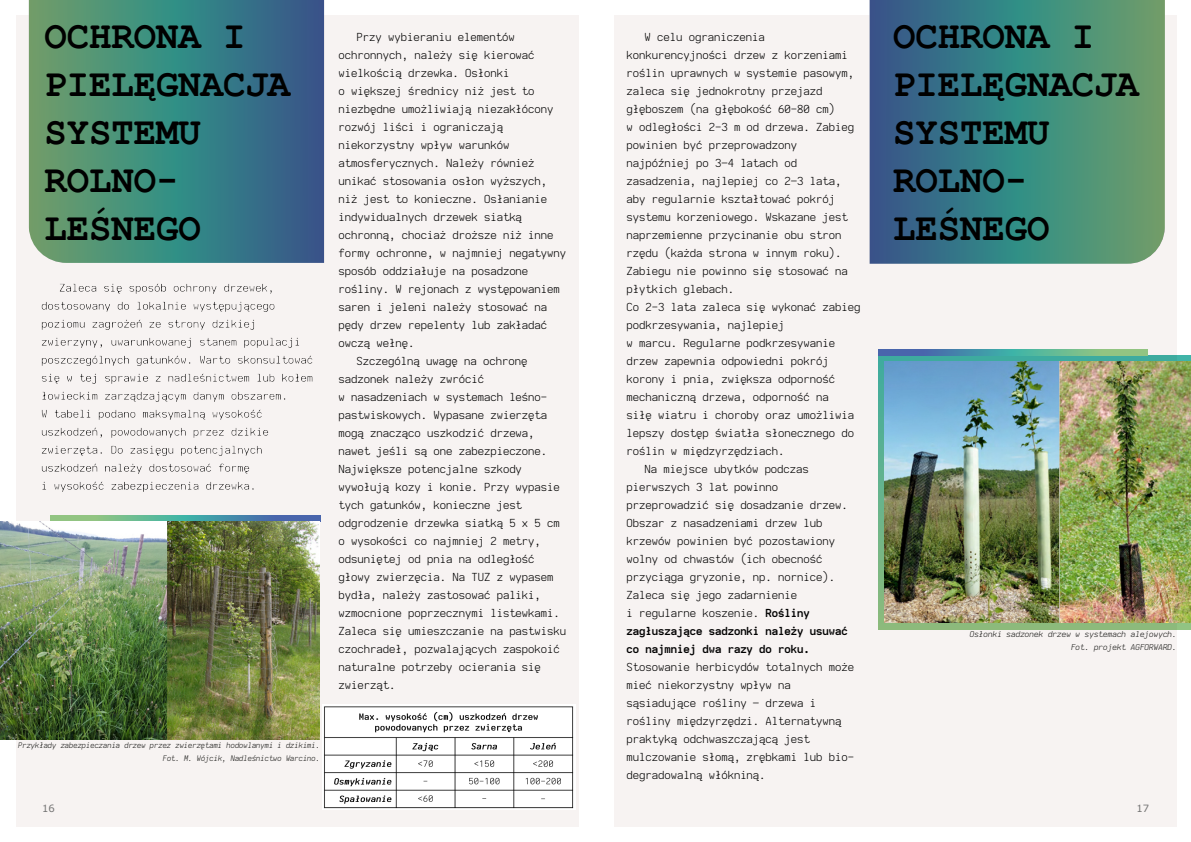
<style>
.page{position:relative;width:1191px;height:842px;background:#fff}
.page>*{position:absolute;margin:0;border:0;box-sizing:border-box;transform-origin:0 0}
.t1{font:700 40px/48px "Courier New";color:#000;scale:.93 1}
.t2{font:300 11px/18px "Jozsika";color:#000}
.t3{font:11px/18px "Jozsika";color:#000}
.t4{font:700 11px "Jozsika";color:#000}
.t5{font:10px "Verdana";color:#737373}
.t6{font:italic 300 8px/13px "Jozsika";color:#1d1d1b;text-align:right}
.t7{font:italic 300 7.7px/13px "Jozsika";color:#1d1d1b;text-align:right;scale:.96 1}
.s1{font-weight:700}
</style>
<div class="page">
<div style="left:16px;top:15px;width:563px;height:812px;background:#f7f3f2"></div>
<img style="left:322px;top:704px;width:253px;height:105px">
<div style="left:614px;top:15px;width:562px;height:812px;background:#f7f3f2"></div>
<img style="left:29px;top:0;width:295px;height:263px">
<img style="left:51px;top:515px;width:269px;height:6px">
<img style="left:0;top:521px;width:320px;height:219px">
<div style="left:878px;top:355px;width:313px;height:274px;background:linear-gradient(to bottom,#3dab9f,#8dba7b)"></div>
<img style="left:878px;top:349px;width:269px;height:6px">
<img style="left:884px;top:361px;width:307px;height:262px">
<img style="left:869px;top:0;width:295px;height:264px">
<h1 class="t1" style="left:44px;top:16px;width:266px">OCHRONA I<br>PIELĘGNACJA<br>SYSTEMU<br>ROLNO-<br>LEŚNEGO</h1>
<p class="t2" style="left:356px;top:28px;width:160px">Przy wybieraniu elementów</p>
<p class="t2" style="left:338px;top:46px;width:198px">ochronnych, należy się kierować</p>
<p class="t2" style="left:338px;top:64px;width:172px">wielkością drzewka. Osłonki</p>
<p class="t2" style="left:338px;top:82px;width:198px">o większej średnicy niż jest to</p>
<p class="t2" style="left:338px;top:100px;width:217px">niezbędne umożliwiają niezakłócony</p>
<p class="t2" style="left:338px;top:118px;width:166px">rozwój liści i ograniczają</p>
<p class="t2" style="left:338px;top:136px;width:172px">niekorzystny wpływ warunków</p>
<p class="t2" style="left:338px;top:154px;width:198px">atmosferycznych. Należy również</p>
<p class="t2" style="left:338px;top:172px;width:210px">unikać stosowania osłon wyższych,</p>
<p class="t2" style="left:338px;top:190px;width:210px">niż jest to konieczne. Osłanianie</p>
<p class="t2" style="left:338px;top:208px;width:185px">indywidualnych drzewek siatką</p>
<p class="t2" style="left:338px;top:226px;width:217px">ochronną, chociaż droższe niż inne</p>
<p class="t2" style="left:338px;top:244px;width:229px">formy ochronne, w najmniej negatywny</p>
<p class="t2" style="left:338px;top:262px;width:191px">sposób oddziałuje na posadzone</p>
<p class="t2" style="left:338px;top:280px;width:223px">rośliny. W rejonach z występowaniem</p>
<p class="t2" style="left:338px;top:298px;width:210px">saren i jeleni należy stosować na</p>
<p class="t2" style="left:338px;top:316px;width:210px">pędy drzew repelenty lub zakładać</p>
<p class="t2" style="left:338px;top:334px;width:77px">owczą wełnę.</p>
<p class="t2" style="left:356px;top:352px;width:172px">Szczególną uwagę na ochronę</p>
<p class="t2" style="left:338px;top:370px;width:147px">sadzonek należy zwrócić</p>
<p class="t2" style="left:338px;top:388px;width:210px">w nasadzeniach w systemach leśno-</p>
<p class="t2" style="left:338px;top:406px;width:210px">pastwiskowych. Wypasane zwierzęta</p>
<p class="t2" style="left:338px;top:424px;width:198px">mogą znacząco uszkodzić drzewa,</p>
<p class="t2" style="left:338px;top:442px;width:210px">nawet jeśli są one zabezpieczone.</p>
<p class="t2" style="left:338px;top:460px;width:185px">Największe potencjalne szkody</p>
<p class="t2" style="left:338px;top:478px;width:223px">wywołują kozy i konie. Przy wypasie</p>
<p class="t2" style="left:338px;top:496px;width:185px">tych gatunków, konieczne jest</p>
<p class="t2" style="left:338px;top:514px;width:223px">odgrodzenie drzewka siatką 5 x 5 cm</p>
<p class="t2" style="left:338px;top:532px;width:204px">o wysokości co najmniej 2 metry,</p>
<p class="t2" style="left:338px;top:550px;width:198px">odsuniętej od pnia na odległość</p>
<p class="t2" style="left:338px;top:568px;width:217px">głowy zwierzęcia. Na TUZ z wypasem</p>
<p class="t2" style="left:338px;top:586px;width:204px">bydła, należy zastosować paliki,</p>
<p class="t2" style="left:338px;top:604px;width:223px">wzmocnione poprzecznymi listewkami.</p>
<p class="t2" style="left:338px;top:622px;width:229px">Zaleca się umieszczanie na pastwisku</p>
<p class="t2" style="left:338px;top:640px;width:223px">czochradeł, pozwalających zaspokoić</p>
<p class="t2" style="left:338px;top:658px;width:204px">naturalne potrzeby ocierania się</p>
<p class="t2" style="left:338px;top:676px;width:58px">zwierząt.</p>
<p class="t3" style="left:41px;top:279px;width:273px;text-indent:18px">Zaleca się sposób ochrony drzewek, dostosowany do lokalnie występującego poziomu zagrożeń ze strony dzikiej zwierzyny, uwarunkowanej stanem populacji poszczególnych gatunków. Warto skonsultować się w tej sprawie z nadleśnictwem lub kołem łowieckim zarządzającym danym obszarem.<br>W tabeli podano maksymalną wysokość uszkodzeń, powodowanych przez dzikie zwierzęta. Do zasięgu potencjalnych uszkodzeń należy dostosować formę<br>i wysokość zabezpieczenia drzewka.</p>
<p class="t7" style="left:18px;top:739px;width:316px">Przykłady zabezpieczania drzew przez zwierzętami hodowlanymi i dzikimi.<br>Fot. M. Wójcik, Nadleśnictwo Warcino.</p>
<p class="t2" style="left:644px;top:28px;width:122px">W celu ograniczenia</p>
<p class="t2" style="left:626px;top:46px;width:223px">konkurencyjności drzew z korzeniami</p>
<p class="t2" style="left:626px;top:64px;width:229px">roślin uprawnych w systemie pasowym,</p>
<p class="t2" style="left:626px;top:82px;width:198px">zaleca się jednokrotny przejazd</p>
<p class="t2" style="left:626px;top:100px;width:210px">głęboszem (na głębokość 60-80 cm)</p>
<p class="t2" style="left:626px;top:118px;width:229px">w odległości 2-3 m od drzewa. Zabieg</p>
<p class="t2" style="left:626px;top:136px;width:172px">powinien być przeprowadzony</p>
<p class="t2" style="left:626px;top:154px;width:172px">najpóźniej po 3–4 latach od</p>
<p class="t2" style="left:626px;top:172px;width:217px">zasadzenia, najlepiej co 2–3 lata,</p>
<p class="t2" style="left:626px;top:190px;width:210px">aby regularnie kształtować pokrój</p>
<p class="t2" style="left:626px;top:208px;width:223px">systemu korzeniowego. Wskazane jest</p>
<p class="t2" style="left:626px;top:226px;width:217px">naprzemienne przycinanie obu stron</p>
<p class="t2" style="left:626px;top:244px;width:217px">rzędu (każda strona w innym roku).</p>
<p class="t2" style="left:626px;top:262px;width:223px">Zabiegu nie powinno się stosować na</p>
<p class="t2" style="left:626px;top:280px;width:109px">płytkich glebach.</p>
<p class="t2" style="left:626px;top:298px;width:236px">Co 2-3 lata zaleca się wykonać zabieg</p>
<p class="t2" style="left:626px;top:316px;width:160px">podkrzesywania, najlepiej</p>
<p class="t2" style="left:626px;top:334px;width:210px">w marcu. Regularne podkrzesywanie</p>
<p class="t2" style="left:626px;top:352px;width:204px">drzew zapewnia odpowiedni pokrój</p>
<p class="t2" style="left:626px;top:370px;width:210px">korony i pnia, zwiększa odporność</p>
<p class="t2" style="left:626px;top:388px;width:204px">mechaniczną drzewa, odporność na</p>
<p class="t2" style="left:626px;top:406px;width:229px">siłę wiatru i choroby oraz umożliwia</p>
<p class="t2" style="left:626px;top:424px;width:229px">lepszy dostęp światła słonecznego do</p>
<p class="t2" style="left:626px;top:442px;width:160px">roślin w międzyrzędziach.</p>
<p class="t2" style="left:644px;top:460px;width:166px">Na miejsce ubytków podczas</p>
<p class="t2" style="left:626px;top:478px;width:153px">pierwszych 3 lat powinno</p>
<p class="t2" style="left:626px;top:496px;width:223px">przeprowadzić się dosadzanie drzew.</p>
<p class="t2" style="left:626px;top:514px;width:198px">Obszar z nasadzeniami drzew lub</p>
<p class="t2" style="left:626px;top:532px;width:210px">krzewów powinien być pozostawiony</p>
<p class="t2" style="left:626px;top:550px;width:198px">wolny od chwastów (ich obecność</p>
<p class="t2" style="left:626px;top:568px;width:210px">przyciąga gryzonie, np. nornice).</p>
<p class="t2" style="left:626px;top:586px;width:172px">Zaleca się jego zadarnienie</p>
<p class="t2" style="left:626px;top:604px;width:185px">i regularne koszenie. <span class="s1">Rośliny</span></p>
<p class="t4" style="left:626px;top:624px;width:223px">zagłuszające sadzonki należy usuwać</p>
<p class="t4" style="left:626px;top:642px;width:185px">co najmniej dwa razy do roku.</p>
<p class="t2" style="left:626px;top:658px;width:229px">Stosowanie herbicydów totalnych może mieć niekorzystny wpływ na sąsiadujące rośliny – drzewa i rośliny międzyrzędzi. Alternatywną praktyką odchwaszczającą jest mulczowanie słomą, zrębkami lub bio‐ degradowalną włókniną.</p>
<h1 class="t1" style="left:893px;top:16px;width:266px">OCHRONA I<br>PIELĘGNACJA<br>SYSTEMU<br>ROLNO-<br>LEŚNEGO</h1>
<p class="t6" style="left:969px;top:628px;width:209px">Osłonki sadzonek drzew w systemach alejowych.<br>Fot. projekt AGFORWARD.</p>
<p class="t5" style="left:42px;top:804px;width:14px">16</p>
<p class="t5" style="left:1136px;top:804px;width:14px">17</p>
</div>
